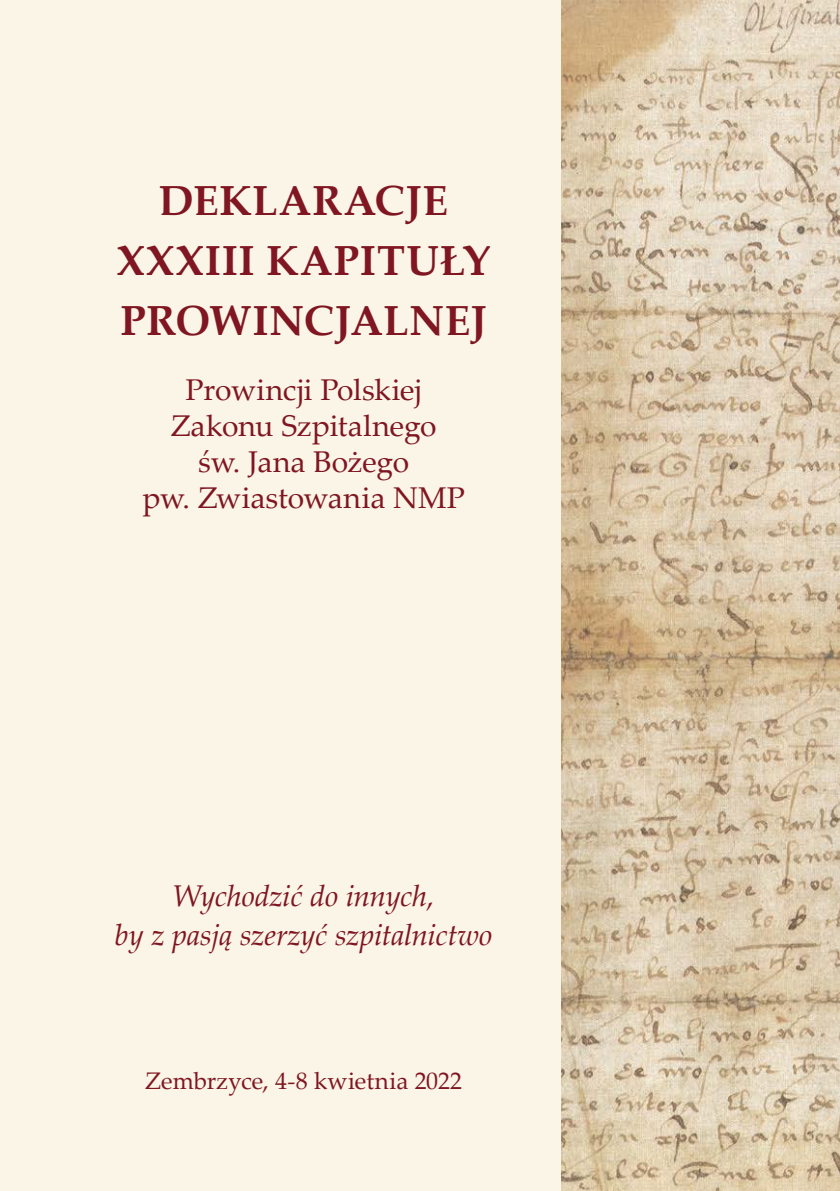
<style>
.page{position:relative;width:840px;height:1191px;background:#fff}
.page>*{position:absolute;margin:0;border:0;box-sizing:border-box;transform-origin:0 0}
.t1{font:700 42px/60px "Palatino Linotype";letter-spacing:.015em;color:#7f1621;text-align:center}
.t2{font:30px/36px "Palatino Linotype";letter-spacing:-.005em;color:#7f1621;text-align:center}
.t3{font:italic 30px/38.4px "Palatino Linotype";letter-spacing:-.01em;color:#7f1621;text-align:center}
.t4{font:24px "Palatino Linotype";color:#7f1621}
</style>
<div class="page">
<div style="left:0;top:0;width:839px;height:1191px;background:#fbf5e7"></div>
<img style="left:561px;top:0;width:278px;height:1191px">
<h1 class="t1" style="left:117px;top:169px;width:375px">DEKLARACJE<br>XXXIII KAPITUŁY<br>PROWINCJALNEJ</h1>
<p class="t2" style="left:142px;top:370px;width:323px">Prowincji Polskiej<br>Zakonu Szpitalnego<br>św. Jana Bożego<br>pw. Zwiastowania NMP</p>
<p class="t3" style="left:115px;top:875px;width:379px">Wychodzić do innych,<br>by z pasją szerzyć szpitalnictwo</p>
<p class="t4" style="left:145px;top:1063px;width:318px">Zembrzyce, 4-8 kwietnia 2022</p>
</div>
